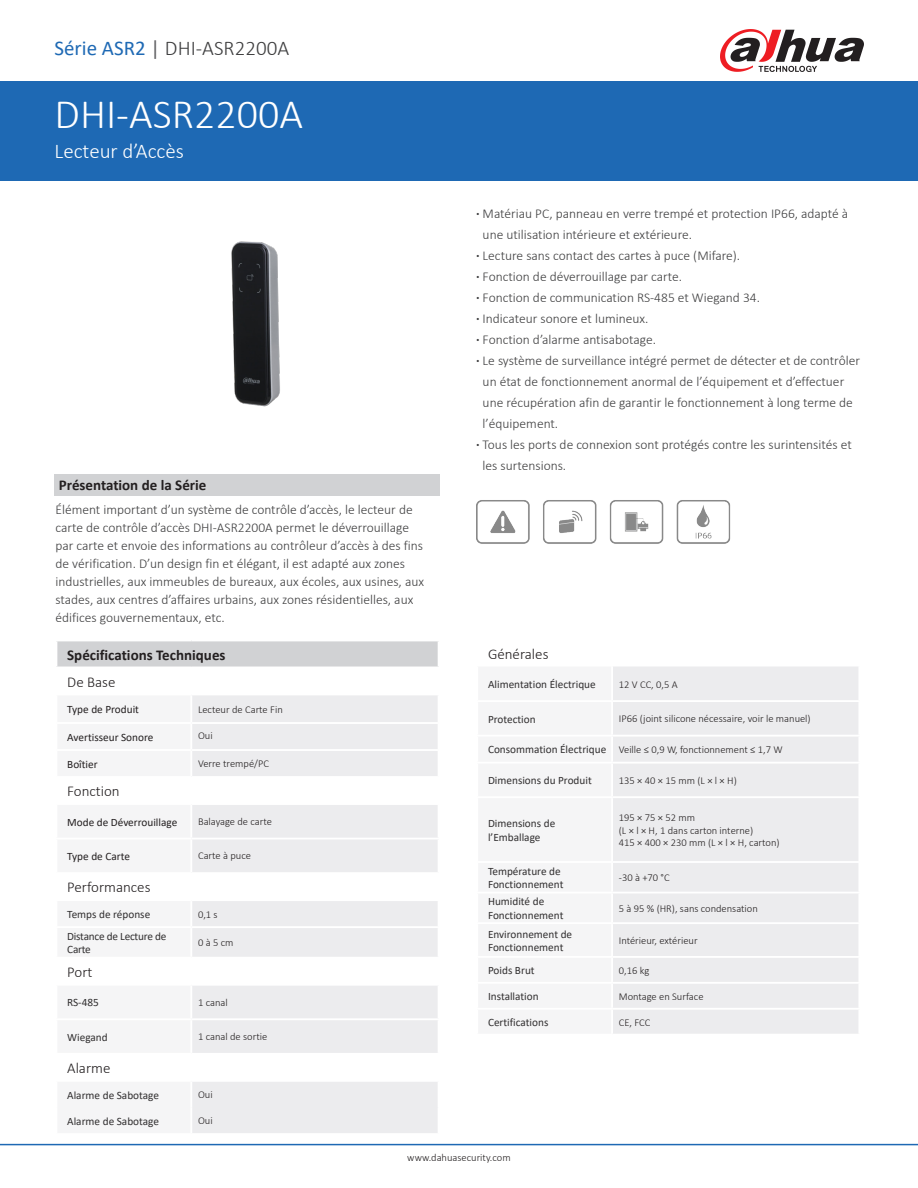
<style>
.page{position:relative;width:918px;height:1188px;background:#fff}
.page>*{position:absolute;margin:0;border:0;box-sizing:border-box;transform-origin:0 0}
.t1{font:300 42px "Calibri";color:#fff}
.t2{font:300 21px "Calibri";color:#3e3e3f}
.t3{font:300 21px "Calibri";color:#fff}
.t4{font:700 15px "Calibri";color:#231f20}
.表格大类{font:300 15px "Calibri";color:#231f20}
.t5{font:300 13.5px/18px "Calibri";color:#3e3e3f}
.表格分类{font:11.25px/13.5px "Calibri";color:#312f30}
.t6{font:11.25px "Calibri";color:#231f20}
.表格分类-2{font:11.25px/13.5px "Calibri";letter-spacing:-.02em;color:#312f30}
.t7{font:300 10.5px "Calibri";color:#231f20}
.s1{font-weight:400;color:#1e69b4}
.s2{font-weight:400;color:#636366}
.s3{font-weight:700}
</style>
<div class="page">
<div style="left:0;top:81px;width:918px;height:100px;background:#1e69b4"></div>
<hr style="left:0;top:1144px;width:918px;height:1px;background:#1e69b4">
<svg style="left:720px;top:29px;width:144px;height:43px"></svg>
<img style="left:231px;top:241px;width:49px;height:166px">
<div style="left:54px;top:474px;width:386px;height:21px;background:#d1d2d4"></div>
<img style="left:476px;top:500px;width:255px;height:44px">
<div style="left:56px;top:804px;width:135px;height:35px;background:#f5f5f6"></div>
<div style="left:191px;top:804px;width:248px;height:35px;background:#ececee"></div>
<div style="left:56px;top:839px;width:135px;height:34px;background:#f5f5f6"></div>
<div style="left:191px;top:839px;width:248px;height:34px;background:#ececee"></div>
<svg style="left:192px;top:901px;width:246px;height:232px;fill:#ececee"></svg>
<hr style="left:56px;top:803px;width:135px;height:2px;background:#fff">
<hr style="left:191px;top:803px;width:249px;height:2px;background:#fff">
<hr style="left:191px;top:1018px;width:249px;height:2px;background:#fff">
<hr style="left:191px;top:1053px;width:249px;height:2px;background:#fff">
<hr style="left:191px;top:1080px;width:249px;height:2px;background:#fff">
<hr style="left:191px;top:957px;width:249px;height:2px;background:#fff">
<hr style="left:191px;top:984px;width:249px;height:2px;background:#fff">
<svg style="left:56px;top:641px;width:383px;height:135px"></svg>
<hr style="left:190px;top:751px;width:2px;height:25px;background:#fff">
<hr style="left:438px;top:751px;width:2px;height:25px;background:#fff">
<hr style="left:56px;top:805px;width:1px;height:33px;background:#fff">
<hr style="left:190px;top:805px;width:2px;height:33px;background:#fff">
<hr style="left:438px;top:805px;width:2px;height:33px;background:#fff">
<hr style="left:56px;top:838px;width:135px;height:2px;background:#fff">
<hr style="left:56px;top:840px;width:1px;height:32px;background:#fff">
<hr style="left:191px;top:838px;width:249px;height:2px;background:#fff">
<hr style="left:190px;top:840px;width:2px;height:32px;background:#fff">
<hr style="left:438px;top:840px;width:2px;height:32px;background:#fff">
<hr style="left:56px;top:872px;width:135px;height:2px;background:#fff">
<hr style="left:191px;top:872px;width:249px;height:2px;background:#fff">
<hr style="left:191px;top:926px;width:249px;height:2px;background:#fff">
<div style="left:613px;top:667px;width:245px;height:367px;background:#ececee"></div>
<hr style="left:612px;top:700px;width:248px;height:2px;background:#fff">
<hr style="left:612px;top:735px;width:248px;height:2px;background:#fff">
<hr style="left:612px;top:762px;width:248px;height:2px;background:#fff">
<hr style="left:612px;top:796px;width:248px;height:2px;background:#fff">
<hr style="left:612px;top:861px;width:248px;height:2px;background:#fff">
<hr style="left:612px;top:892px;width:248px;height:2px;background:#fff">
<hr style="left:612px;top:922px;width:248px;height:2px;background:#fff">
<hr style="left:612px;top:956px;width:248px;height:2px;background:#fff">
<hr style="left:612px;top:982px;width:248px;height:2px;background:#fff">
<hr style="left:612px;top:1008px;width:248px;height:2px;background:#fff">
<p class="t2" style="left:55px;top:35px;width:236px"><span class="s1">Série ASR2</span> <span class="s2">|</span> DHI-ASR2200A</p>
<p class="t1" style="left:55px;top:88px;width:250px">DHI-ASR2200A</p>
<p class="t3" style="left:55px;top:138px;width:131px">Lecteur d’Accès</p>
<p class="t4" style="left:59px;top:474px;width:149px">Présentation de la Série</p>
<p class="t5" style="left:56px;top:501px;width:370px">Élément important d’un système de contrôle d’accès, le lecteur de carte de contrôle d’accès DHI-ASR2200A permet le déverrouillage par carte et envoie des informations au contrôleur d’accès à des fins de vérification. D’un design fin et élégant, il est adapté aux zones industrielles, aux immeubles de bureaux, aux écoles, aux usines, aux stades, aux centres d’affaires urbains, aux zones résidentielles, aux édifices gouvernementaux, etc.</p>
<p class="t4" style="left:67px;top:644px;width:160px">Spécifications Techniques</p>
<p class="表格大类" style="left:67px;top:672px;width:50px">De Base</p>
<p class="t6" style="left:67px;top:701px;width:73px">Type de Produit</p>
<p class="t7" style="left:198px;top:703px;width:86px">Lecteur de Carte Fin</p>
<p class="t6" style="left:67px;top:729px;width:88px">Avertisseur Sonore</p>
<p class="t7" style="left:198px;top:729px;width:16px">Oui</p>
<p class="t6" style="left:67px;top:756px;width:32px">Boîtier</p>
<p class="t7" style="left:198px;top:757px;width:72px">Verre trempé/PC</p>
<p class="表格大类" style="left:67px;top:782px;width:54px">Fonction</p>
<p class="t6" style="left:67px;top:814px;width:112px">Mode de Déverrouillage</p>
<p class="t7" style="left:198px;top:815px;width:75px">Balayage de carte</p>
<p class="t6" style="left:67px;top:849px;width:64px">Type de Carte</p>
<p class="t7" style="left:198px;top:849px;width:54px">Carte à puce</p>
<p class="表格大类" style="left:67px;top:878px;width:85px">Performances</p>
<p class="表格分类" style="left:67px;top:907px;width:85px">Temps de réponse</p>
<p class="t7" style="left:198px;top:908px;width:21px">0,1 s</p>
<p class="表格分类-2" style="left:67px;top:929px;width:101px">Distance de Lecture de<br>Carte</p>
<p class="t7" style="left:198px;top:936px;width:37px">0 à 5 cm</p>
<p class="表格大类" style="left:67px;top:963px;width:27px">Port</p>
<p class="表格分类" style="left:67px;top:995px;width:33px">RS-485</p>
<p class="t7" style="left:198px;top:996px;width:31px">1 canal</p>
<p class="表格分类" style="left:67px;top:1030px;width:42px">Wiegand</p>
<p class="t7" style="left:198px;top:1031px;width:71px">1 canal de sortie</p>
<p class="表格大类" style="left:67px;top:1059px;width:45px">Alarme</p>
<p class="表格分类" style="left:67px;top:1088px;width:93px">Alarme de Sabotage</p>
<p class="t7" style="left:198px;top:1088px;width:16px">Oui</p>
<p class="表格分类" style="left:67px;top:1114px;width:93px">Alarme de Sabotage</p>
<p class="t7" style="left:198px;top:1114px;width:16px">Oui</p>
<p class="t5" style="left:483px;top:203px;width:367px;line-height:21px;text-indent:-6px"><span class="s3">·</span> Matériau PC, panneau en verre trempé et protection IP66, adapté à une utilisation intérieure et extérieure.</p>
<p class="t5" style="left:476px;top:246px;width:265px"><span class="s3">·</span> Lecture sans contact des cartes à puce (Mifare).</p>
<p class="t5" style="left:476px;top:267px;width:207px"><span class="s3">·</span> Fonction de déverrouillage par carte.</p>
<p class="t5" style="left:476px;top:288px;width:285px"><span class="s3">·</span> Fonction de communication RS-485 et Wiegand 34.</p>
<p class="t5" style="left:476px;top:309px;width:174px"><span class="s3">·</span> Indicateur sonore et lumineux.</p>
<p class="t5" style="left:476px;top:330px;width:181px"><span class="s3">·</span> Fonction d’alarme antisabotage.</p>
<p class="t5" style="left:483px;top:350px;width:379px;line-height:21px;text-indent:-6px"><span class="s3">·</span> Le système de surveillance intégré permet de détecter et de contrôler un état de fonctionnement anormal de l’équipement et d’effectuer une récupération afin de garantir le fonctionnement à long terme de l’équipement.</p>
<p class="t5" style="left:483px;top:434px;width:371px;line-height:21px;text-indent:-6px"><span class="s3">·</span> Tous les ports de connexion sont protégés contre les surintensités et les surtensions.</p>
<p class="表格大类" style="left:488px;top:644px;width:62px">Générales</p>
<p class="表格分类" style="left:488px;top:677px;width:109px">Alimentation Électrique</p>
<p class="t7" style="left:619px;top:678px;width:60px">12 V CC, 0,5 A</p>
<p class="表格分类" style="left:488px;top:712px;width:49px">Protection</p>
<p class="t7" style="left:619px;top:712px;width:193px">IP66 (joint silicone nécessaire, voir le manuel)</p>
<p class="表格分类" style="left:488px;top:743px;width:120px">Consommation Électrique</p>
<p class="t7" style="left:619px;top:743px;width:165px">Veille ≤ 0,9 W, fonctionnement ≤ 1,7 W</p>
<p class="表格分类" style="left:488px;top:773px;width:105px">Dimensions du Produit</p>
<p class="t7" style="left:619px;top:774px;width:120px">135×40×15mm (L×l×H)</p>
<p class="表格分类" style="left:488px;top:816px;width:69px">Dimensions de l’Emballage</p>
<p class="t7" style="left:619px;top:811px;width:78px">195 × 75 × 52 mm</p>
<p class="t7" style="left:619px;top:824px;width:136px">(L × l × H, 1 dans carton interne)</p>
<p class="t7" style="left:619px;top:836px;width:162px">415 × 400 × 230 mm (L × l × H, carton)</p>
<p class="表格分类" style="left:488px;top:864px;width:77px">Température de<br>Fonctionnement</p>
<p class="t7" style="left:619px;top:871px;width:52px">-30 à +70 °C</p>
<p class="表格分类" style="left:488px;top:895px;width:77px">Humidité de<br>Fonctionnement</p>
<p class="t7" style="left:619px;top:902px;width:141px">5 à 95 % (HR), sans condensation</p>
<p class="表格分类" style="left:488px;top:927px;width:86px">Environnement de<br>Fonctionnement</p>
<p class="t7" style="left:619px;top:934px;width:80px">Intérieur, extérieur</p>
<p class="表格分类" style="left:488px;top:963px;width:48px">Poids Brut</p>
<p class="t7" style="left:619px;top:964px;width:32px">0,16 kg</p>
<p class="表格分类" style="left:488px;top:989px;width:52px">Installation</p>
<p class="t7" style="left:619px;top:990px;width:86px">Montage en Surface</p>
<p class="表格分类" style="left:488px;top:1015px;width:62px">Certifications</p>
<p class="t7" style="left:619px;top:1016px;width:33px">CE, FCC</p>
<p class="t7" style="left:407px;top:1151px;width:105px">www.dahuasecurity.com</p>
</div>
